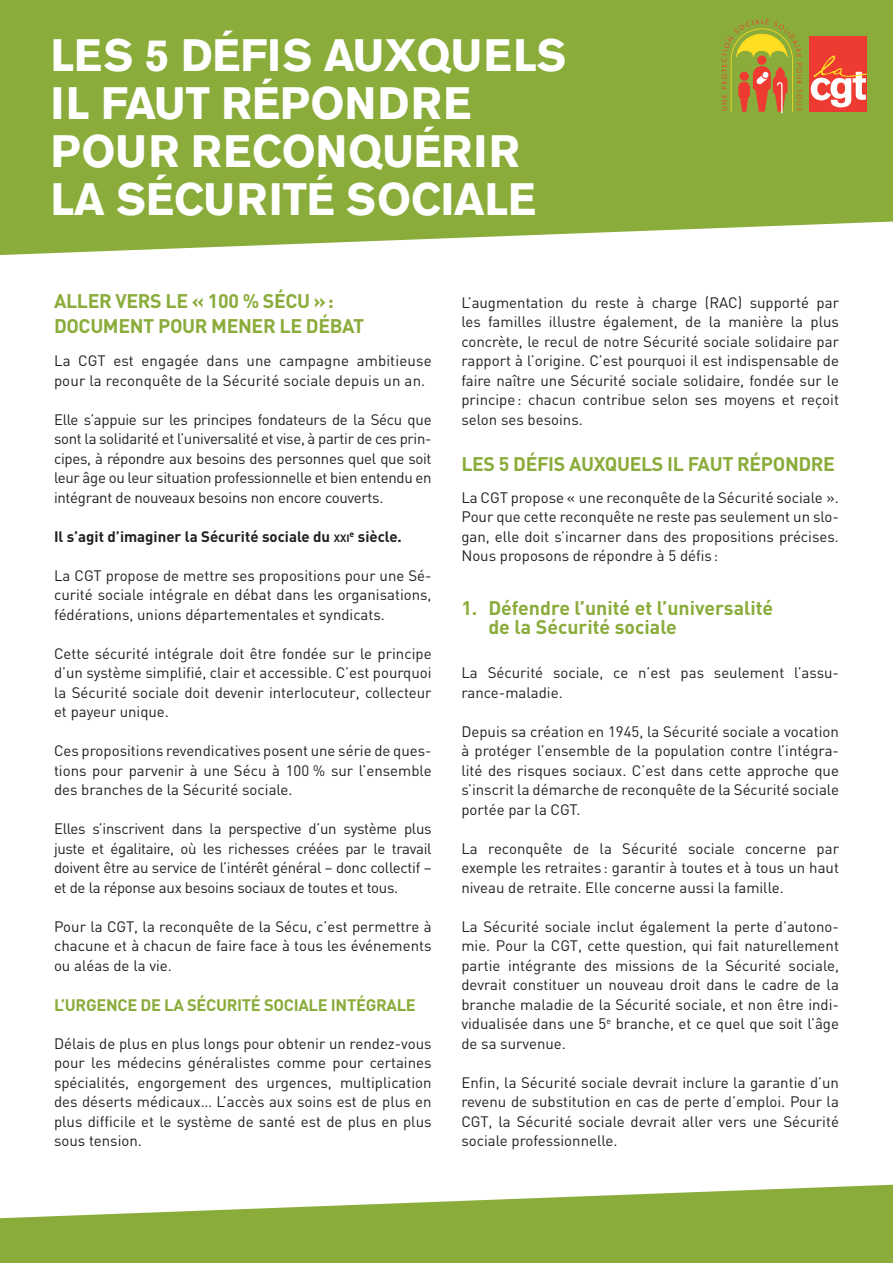
<style>
.page{position:relative;width:893px;height:1263px;background:#fff}
.page>*{position:absolute;margin:0;border:0;box-sizing:border-box;transform-origin:0 0}
.Titre_général{font:700 45px/48px "Akzidenz Grotesk BE";color:#fff;scale:.96 1}
.Inter{font:700 19.5px/25.5px "DIN";letter-spacing:-.02em;color:#8aac3a}
.Inter-2{font:700 19.5px/19.5px "DIN";color:#8aac3a}
.Inter-3{font:700 16.5px "DIN";letter-spacing:-.02em;color:#8aac3a}
.Texte{font:15px/19.5px "DIN";color:#231f20;text-align:justify}
.Texte-2{font:700 15px "DIN";color:#231f20}
.s1{font-size:10.5px}
</style>
<div class="page">
<svg style="left:0;top:0;width:893px;height:255px;fill:#8aac3a"></svg>
<svg style="left:0;top:1185px;width:893px;height:78px;fill:#8aac3a"></svg>
<svg style="left:722px;top:19px;width:80px;height:94px"></svg>
<div style="left:809px;top:36px;width:58px;height:76px;background:#ee3b32"></div>
<svg style="left:811px;top:56px;width:56px;height:51px"></svg>
<p class="Titre_général" style="left:51px;top:32px;width:539px">LES 5 DÉFIS AUXQUELS<br>IL FAUT RÉPONDRE<br>POUR RECONQUÉRIR<br>LA SÉCURITÉ SOCIALE</p>
<p class="Inter" style="left:54px;top:287px;width:312px">ALLER VERS LE « 100 % SÉCU »:<br>DOCUMENT POUR MENER LE DÉBAT</p>
<p class="Texte" style="left:54px;top:351px;width:379px">La CGT est engagée dans une campagne ambitieuse pour la reconquête de la Sécurité sociale depuis un an.</p>
<p class="Texte" style="left:54px;top:409px;width:379px">Elle s’appuie sur les principes fondateurs de la Sécu que sont la solidarité et l’universalité et vise, à partir de ces prin&shy;cipes, à répondre aux besoins des personnes quel que soit leur âge ou leur situation professionnelle et bien entendu en intégrant de nouveaux besoins non encore couverts.</p>
<p class="Texte-2" style="left:54px;top:526px;width:349px">Il s’agit d’imaginer la Sécurité sociale du <span class="s1">xxi</span><sup>e</sup> siècle.</p>
<p class="Texte" style="left:54px;top:565px;width:379px">La CGT propose de mettre ses propositions pour une Sé&shy;curité sociale intégrale en débat dans les organisations, fédérations, unions départementales et syndicats.</p>
<p class="Texte" style="left:54px;top:643px;width:379px">Cette sécurité intégrale doit être fondée sur le principe d’un système simplifié, clair et accessible. C’est pourquoi la Sécurité sociale doit devenir interlocuteur, collecteur et payeur unique.</p>
<p class="Texte" style="left:54px;top:741px;width:379px">Ces propositions revendicatives posent une série de ques&shy;tions pour parvenir à une Sécu à 100 % sur l’ensemble des branches de la Sécurité sociale.</p>
<p class="Texte" style="left:54px;top:819px;width:379px">Elles s’inscrivent dans la perspective d’un système plus juste et égalitaire, où les richesses créées par le travail doivent être au service de l’intérêt général – donc collectif – et de la réponse aux besoins sociaux de toutes et tous.</p>
<p class="Texte" style="left:54px;top:916px;width:379px">Pour la CGT, la reconquête de la Sécu, c’est permettre à chacune et à chacun de faire face à tous les événements ou aléas de la vie.</p>
<p class="Inter-3" style="left:54px;top:995px;width:363px">L’URGENCE DE LA SÉCURITÉ SOCIALE INTÉGRALE</p>
<p class="Texte" style="left:54px;top:1033px;width:379px">Délais de plus en plus longs pour obtenir un rendez-vous pour les médecins généralistes comme pour certaines spécialités, engorgement des urgences, multiplication des déserts médicaux… L’accès aux soins est de plus en plus difficile et le système de santé est de plus en plus sous tension.</p>
<p class="Texte" style="left:461px;top:292px;width:379px">L’augmentation du reste à charge (RAC) supporté par les familles illustre également, de la manière la plus concrète, le recul de notre Sécurité sociale solidaire par rapport à l’origine. C’est pourquoi il est indispensable de faire naître une Sécurité sociale solidaire, fondée sur le principe: chacun contribue selon ses moyens et reçoit selon ses besoins.</p>
<p class="Inter" style="left:461px;top:451px;width:375px">LES 5 DÉFIS AUXQUELS IL FAUT RÉPONDRE</p>
<p class="Texte" style="left:461px;top:487px;width:379px">La CGT propose « une reconquête de la Sécurité sociale ».<br>Pour que cette reconquête ne reste pas seulement un slo&shy;gan, elle doit s’incarner dans des propositions précises.<br>Nous proposons de répondre à 5 défis :</p>
<p class="Inter-2" style="left:488px;top:597px;width:286px;text-indent:-27px">1. Défendre l’unité et l’universalité de la Sécurité sociale</p>
<p class="Texte" style="left:461px;top:663px;width:379px">La Sécurité sociale, ce n’est pas seulement l’assu&shy;rance-maladie.</p>
<p class="Texte" style="left:461px;top:721px;width:379px">Depuis sa création en 1945, la Sécurité sociale a vocation à protéger l’ensemble de la population contre l’intégra&shy;lité des risques sociaux. C’est dans cette approche que s’inscrit la démarche de reconquête de la Sécurité sociale portée par la CGT.</p>
<p class="Texte" style="left:461px;top:838px;width:379px">La reconquête de la Sécurité sociale concerne par exemple les retraites : garantir à toutes et à tous un haut niveau de retraite. Elle concerne aussi la famille.</p>
<p class="Texte" style="left:461px;top:916px;width:379px">La Sécurité sociale inclut également la perte d’autono&shy;mie. Pour la CGT, cette question, qui fait naturellement partie intégrante des missions de la Sécurité sociale, devrait constituer un nouveau droit dans le cadre de la branche maladie de la Sécurité sociale, et non être indi&shy;vidualisée dans une 5<sup>e</sup> branche, et ce quel que soit l’âge de sa survenue.</p>
<p class="Texte" style="left:461px;top:1072px;width:379px">Enfin, la Sécurité sociale devrait inclure la garantie d’un revenu de substitution en cas de perte d’emploi. Pour la CGT, la Sécurité sociale devrait aller vers une Sécurité sociale professionnelle.</p>
</div>
